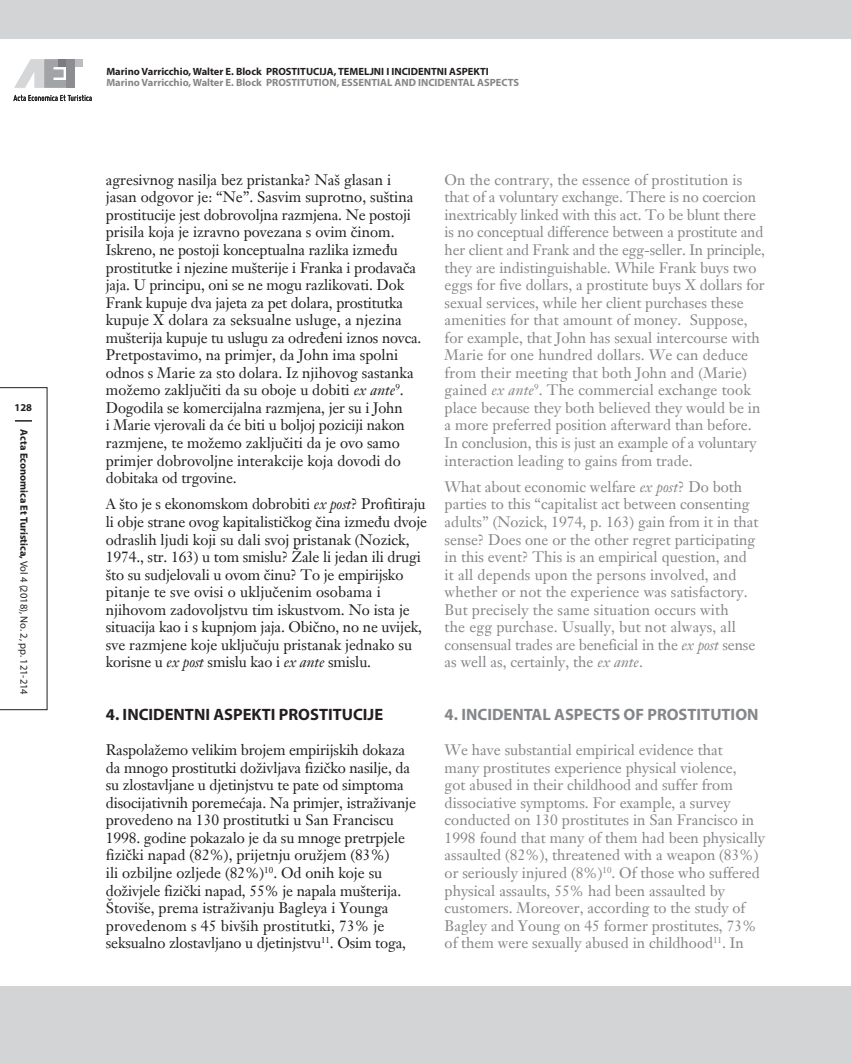
<style>
.page{position:relative;width:851px;height:1063px;background:#fff}
.page>*{position:absolute;margin:0;border:0;box-sizing:border-box;transform-origin:0 0}
.t1{font:700 16.5px "Myriad Pro";color:#848689}
.t2{font:700 16.5px "Myriad Pro";color:#231f20}
.t3{font:15px/17.5px "Janson HR";letter-spacing:-.01em;color:#231f20}
.t4{font:15px/17.5px "Janson HR";color:#848689}
.t5{font:700 10.5px "Myriad Pro";color:#231f20}
.t6{font:700 10.5px "Myriad Pro";color:#848689}
.t7{font:10.5px "Myriad Pro";color:#231f20}
.s1{font-weight:700}
.s2{font-style:italic}
</style>
<div class="page">
<div style="left:0;top:0;width:850px;height:38px;background:#d3d4d6"></div>
<div style="left:0;top:986px;width:850px;height:77px;background:#d3d4d6"></div>
<svg style="left:0;top:387px;width:47px;height:323px"></svg>
<svg style="left:14px;top:59px;width:52px;height:29px"></svg>
<div style="left:66px;top:59px;width:9px;height:29px;background:#8b8d90"></div>
<div style="left:58px;top:59px;width:8px;height:8px;background:#7a7c7f"></div>
<div style="left:75px;top:59px;width:7px;height:8px;background:#bcbdc0"></div>
<svg style="left:13px;top:95px;width:79px;height:6px"></svg>
<p class="t5" style="left:15px;top:401px;width:19px">128</p>
<p class="t7" style="left:31px;top:429px;width:267px;rotate:90deg"><span class="s1">Acta Economica Et Turistica,</span> Vol 4 (2018), No. 2, pp. 121-214</p>
<p class="t5" style="left:106px;top:64px;width:384px">Marino Varricchio, Walter E. Block PROSTITUCIJA, TEMELJNI I INCIDENTNI ASPEKTI</p>
<p class="t6" style="left:106px;top:76px;width:414px">Marino Varricchio, Walter E. Block PROSTITUTION, ESSENTIAL AND INCIDENTAL ASPECTS</p>
<p class="t3" style="left:106px;top:171px;width:317px">agresivnog nasilja bez pristanka? Naš glasan i jasan odgovor je: “Ne”. Sasvim suprotno, suština prostitucije jest dobrovoljna razmjena. Ne postoji prisila koja je izravno povezana s ovim činom.<br>Iskreno, ne postoji konceptualna razlika između prostitutke i njezine mušterije i Franka i prodavača jaja. U principu, oni se ne mogu razlikovati. Dok Frank kupuje dva jajeta za pet dolara, prostitutka kupuje X dolara za seksualne usluge, a njezina mušterija kupuje tu uslugu za određeni iznos novca.<br>Pretpostavimo, na primjer, da John ima spolni odnos s Marie za sto dolara. Iz njihovog sastanka možemo zaključiti da su oboje u dobiti <span class="s2">ex ante</span><sup>9</sup>.<br>Dogodila se komercijalna razmjena, jer su i John<br>i Marie vjerovali da će biti u boljoj poziciji nakon razmjene, te možemo zaključiti da je ovo samo primjer dobrovoljne interakcije koja dovodi do dobitaka od trgovine.</p>
<p class="t3" style="left:106px;top:495px;width:323px">A što je s ekonomskom dobrobiti <span class="s2">ex post</span>? Profitiraju li obje strane ovog kapitalističkog čina između dvoje odraslih ljudi koji su dali svoj pristanak (Nozick, 1974., str. 163) u tom smislu? Žale li jedan ili drugi što su sudjelovali u ovom činu? To je empirijsko pitanje te sve ovisi o uključenim osobama i njihovom zadovoljstvu tim iskustvom. No ista je situacija kao i s kupnjom jaja. Obično, no ne uvijek, sve razmjene koje uključuju pristanak jednako su korisne u <span class="s2">ex post</span> smislu kao i <span class="s2">ex ante</span> smislu.</p>
<p class="t2" style="left:106px;top:704px;width:279px">4. INCIDENTNI ASPEKTI PROSTITUCIJE</p>
<p class="t3" style="left:106px;top:741px;width:311px">Raspolažemo velikim brojem empirijskih dokaza da mnogo prostitutki doživljava fizičko nasilje, da su zlostavljane u djetinjstvu te pate od simptoma disocijativnih poremećaja. Na primjer, istraživanje provedeno na 130 prostitutki u San Franciscu 1998. godine pokazalo je da su mnoge pretrpjele fizički napad (82%), prijetnju oružjem (83%)<br>ili ozbiljne ozljede (82%)<sup>10</sup>. Od onih koje su doživjele fizički napad, 55% je napala mušterija.<br>Štoviše, prema istraživanju Bagleya i Younga provedenom s 45 bivših prostitutki, 73% je seksualno zlostavljano u djetinjstvu<sup>11</sup>. Osim toga,</p>
<p class="t4" style="left:444px;top:171px;width:322px">On the contrary, the essence of prostitution is that of a voluntary exchange. There is no coercion inextricably linked with this act. To be blunt there is no conceptual difference between a prostitute and her client and Frank and the egg-seller. In principle, they are indistinguishable. While Frank buys two eggs for five dollars, a prostitute buys X dollars for sexual services, while her client purchases these amenities for that amount of money. Suppose, for example, that John has sexual intercourse with Marie for one hundred dollars. We can deduce from their meeting that both John and (Marie) gained <span class="s2">ex ante</span><sup>9</sup>. The commercial exchange took place because they both believed they would be in a more preferred position afterward than before.<br>In conclusion, this is just an example of a voluntary interaction leading to gains from trade.</p>
<p class="t4" style="left:444px;top:478px;width:315px">What about economic welfare <span class="s2">ex post</span>? Do both parties to this “capitalist act between consenting adults” (Nozick, 1974, p. 163) gain from it in that sense? Does one or the other regret participating in this event? This is an empirical question, and it all depends upon the persons involved, and whether or not the experience was satisfactory.<br>But precisely the same situation occurs with<br>the egg purchase. Usually, but not always, all consensual trades are beneficial in the <span class="s2">ex post</span> sense as well as, certainly, the <span class="s2">ex ante</span>.</p>
<p class="t1" style="left:444px;top:704px;width:315px">4. INCIDENTAL ASPECTS OF PROSTITUTION</p>
<p class="t4" style="left:444px;top:741px;width:322px">We have substantial empirical evidence that<br>many prostitutes experience physical violence,<br>got abused in their childhood and suffer from dissociative symptoms. For example, a survey conducted on 130 prostitutes in San Francisco in 1998 found that many of them had been physically assaulted (82%), threatened with a weapon (83%) or seriously injured (8%)<sup>10</sup>. Of those who suffered physical assaults, 55% had been assaulted by customers. Moreover, according to the study of Bagley and Young on 45 former prostitutes, 73% of them were sexually abused in childhood<sup>11</sup>. In</p>
</div>
